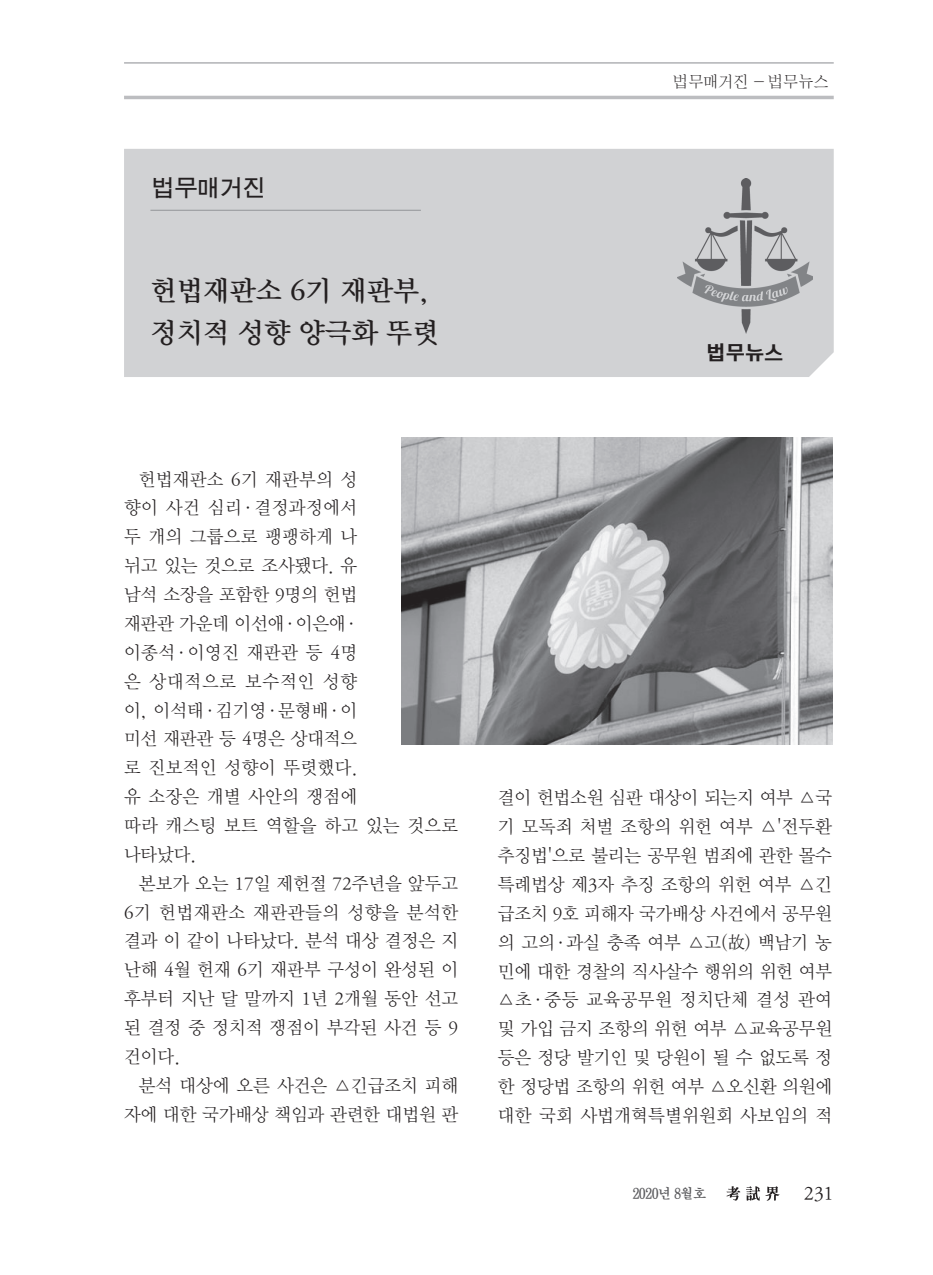
<style>
.page{position:relative;width:933px;height:1275px;background:#fff}
.page>*{position:absolute;margin:0;border:0;box-sizing:border-box;transform-origin:0 0}
.t1{font:28px/42px "DX Nmu Std 40";color:#231f20}
.t2{font:22.75px "D Xgo Std 40";color:#231f20}
.t3{font:19.25px "DX Frty Std B";color:#231f20}
.t4{font:19.25px "DX Nmu Std 30";color:#231f20}
.t5{font:18.38px/28.9px "DX Nmu Std 20";color:#231f20;text-align:justify}
.t6{font:15.75px "DX Shnm Std";letter-spacing:-.01em;color:#231f20}
.t7{font:14px "D Xmu Std 40";letter-spacing:-.05em;color:#5a5a5d;scale:.95 1}
</style>
<div class="page">
<hr style="left:124px;top:96px;width:709px;height:3px;background:#bcbdc0">
<hr style="left:124px;top:62px;width:709px;height:2px;background:#bcbdc0">
<svg style="left:726px;top:1186px;width:14px;height:15px"></svg>
<svg style="left:746px;top:1186px;width:33px;height:15px"></svg>
<div style="left:124px;top:149px;width:709px;height:228px;background:#d1d2d4"></div>
<hr style="left:150px;top:210px;width:271px;height:1px;background:#939598">
<img style="left:677px;top:178px;width:136px;height:155px">
<img style="left:402px;top:438px;width:430px;height:306px">
<p class="t2" style="left:152px;top:177px;width:115px">법무매거진</p>
<h1 class="t1" style="left:150px;top:270px;width:290px">헌법재판소 6기 재판부, 정치적 성향 양극화 뚜렷</h1>
<p class="t6" style="left:673px;top:74px;width:157px">법무매거진 - 법무뉴스</p>
<p class="t3" style="left:706px;top:343px;width:78px">법무뉴스</p>
<p class="t5" style="left:124px;top:465px;width:336px;text-align:left;text-indent:15px">헌법재판소 6기 재판부의 성<br>향이 사건 심리·결정과정에서<br>두 개의 그룹으로 팽팽하게 나<br>뉘고 있는 것으로 조사됐다. 유<br>남석 소장을 포함한 9명의 헌법<br>재판관 가운데 이선애·이은애· 이종석·이영진 재판관 등 4명<br>은 상대적으로 보수적인 성향<br>이, 이석태·김기영·문형배·이<br>미선 재판관 등 4명은 상대적으<br>로 진보적인 성향이 뚜렷했다.<br>유 소장은 개별 사안의 쟁점에<br>따라 캐스팅 보트 역할을 하고 있는 것으로 나타났다.</p>
<p class="t5" style="left:124px;top:869px;width:336px;text-indent:15px">본보가 오는 17일 제헌절 72주년을 앞두고 6기 헌법재판소 재판관들의 성향을 분석한 결과 이 같이 나타났다. 분석 대상 결정은 지 난해 4월 헌재 6기 재판부 구성이 완성된 이 후부터 지난 달 말까지 1년 2개월 동안 선고 된 결정 중 정치적 쟁점이 부각된 사건 등 9 건이다.</p>
<p class="t5" style="left:124px;top:1071px;width:336px;text-align:right">분석 대상에 오른 사건은 △긴급조치 피해 자에 대한 국가배상 책임과 관련한 대법원 판</p>
<p class="t5" style="left:498px;top:784px;width:336px">결이 헌법소원 심판 대상이 되는지 여부 △국 기 모독죄 처벌 조항의 위헌 여부 △'전두환 추징법'으로 불리는 공무원 범죄에 관한 몰수 특례법상 제3자 추징 조항의 위헌 여부 △긴 급조치 9호 피해자 국가배상 사건에서 공무원 의 고의·과실 충족 여부 △고(故) 백남기 농 민에 대한 경찰의 직사살수 행위의 위헌 여부 △초·중등 교육공무원 정치단체 결성 관여 및 가입 금지 조항의 위헌 여부 △교육공무원 등은 정당 발기인 및 당원이 될 수 없도록 정 한 정당법 조항의 위헌 여부 △오신환 의원에 대한 국회 사법개혁특별위원회 사보임의 적</p>
<p class="t7" style="left:632px;top:1186px;width:80px">2020년 8월호</p>
<p class="t4" style="left:804px;top:1183px;width:31px">231</p>
</div>
